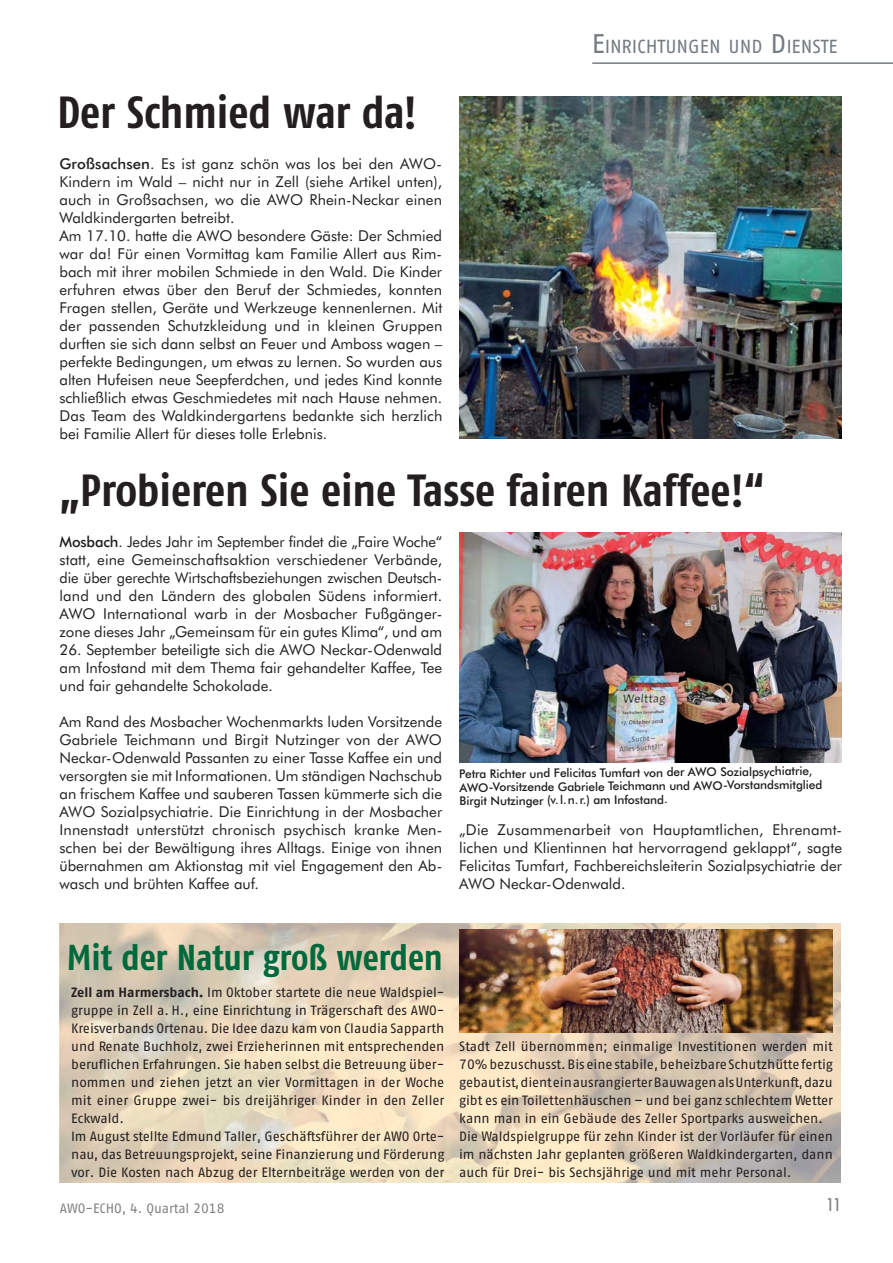
<style>
.page{position:relative;width:893px;height:1263px;background:#fff}
.page>*{position:absolute;margin:0;border:0;box-sizing:border-box;transform-origin:0 0}
.t1{font:700 45px "AWO Fago Cond";color:#231f20}
.t2{font:700 36px "AWO Fago Cond";letter-spacing:-.005em;color:#00693c}
.t3{font:18.9px "AWO Fago Office";color:#747c84}
.t4{font:500 condensed 18px "Futura BT";color:#808285}
.t5{font:15px/18px "Futura BT";color:#231f20;text-align:justify}
.t6{font:13.5px/18px "AWO Fago Office";color:#231f20}
.t7{font:13.5px "AWO Fago Office";color:#808285}
.t8{font:500 12px/13.8px "Futura BT";letter-spacing:-.02em;color:#231f20}
.s1{font-weight:500}
.s2{font-size:27px}
.s3{font-weight:700}
</style>
<div class="page">
<hr style="left:592px;top:62px;width:301px;height:2px;background:#747c84">
<img style="left:459px;top:533px;width:383px;height:230px">
<img style="left:59px;top:924px;width:781px;height:259px">
<img style="left:459px;top:930px;width:374px;height:103px">
<img style="left:459px;top:97px;width:383px;height:342px">
<h1 class="t1" style="left:57px;top:96px;width:361px">Der Schmied war da!</h1>
<p class="t5" style="left:59px;top:156px;width:384px;text-align:left"><span class="s1">Großsachsen</span>. Es ist ganz schön was los bei den AWO-Kindern im Wald – nicht nur in Zell (siehe Artikel unten), auch in Großsachsen, wo die AWO Rhein-Neckar einen Waldkindergarten betreibt.<br>Am 17.10. hatte die AWO besondere Gäste: Der Schmied war da! Für einen Vormittag kam Familie Allert aus Rim&shy;bach mit ihrer mobilen Schmiede in den Wald. Die Kinder erfuhren etwas über den Beruf der Schmiedes, konnten Fragen stellen, Geräte und Werkzeuge kennenlernen. Mit der passenden Schutzkleidung und in kleinen Gruppen durften sie sich dann selbst an Feuer und Amboss wagen – perfekte Bedingungen, um etwas zu lernen. So wurden aus alten Hufeisen neue Seepferdchen, und jedes Kind konnte schließlich etwas Geschmiedetes mit nach Hause nehmen.<br>Das Team des Waldkindergartens bedankte sich herzlich bei Familie Allert für dieses tolle Erlebnis.</p>
<p class="t3" style="left:592px;top:40px;width:247px"><span class="s2">E</span>INRICHTUNGEN UND <span class="s2">D</span>IENSTE</p>
<h1 class="t1" style="left:59px;top:474px;width:706px">„Probieren Sie eine Tasse fairen Kaffee!“</h1>
<p class="t5" style="left:59px;top:534px;width:384px"><span class="s1">Mosbach</span>. Jedes Jahr im September findet die „Faire Woche“ statt, eine Gemeinschaftsaktion verschiedener Verbände, die über gerechte Wirtschaftsbeziehungen zwischen Deutsch&shy;land und den Ländern des globalen Südens informiert.<br>AWO International warb in der Mosbacher Fußgänger&shy;zone dieses Jahr „Gemeinsam für ein gutes Klima“, und am</p>
<p class="t5" style="left:59px;top:642px;width:384px">26. September beteiligte sich die AWO Neckar-Odenwald am Infostand mit dem Thema fair gehandelter Kaffee, Tee und fair gehandelte Schokolade.</p>
<p class="t5" style="left:59px;top:714px;width:384px">Am Rand des Mosbacher Wochenmarkts luden Vorsitzende Gabriele Teichmann und Birgit Nutzinger von der AWO Neckar-Odenwald Passanten zu einer Tasse Kaffee ein und versorgten sie mit Informationen. Um ständigen Nachschub an frischem Kaffee und sauberen Tassen kümmerte sich die AWO Sozialpsychiatrie. Die Einrichtung in der Mosbacher Innenstadt unterstützt chronisch psychisch kranke Men&shy;schen bei der Bewältigung ihres Alltags. Einige von ihnen übernahmen am Aktionstag mit viel Engagement den Ab&shy;wasch und brühten Kaffee auf.</p>
<p class="t8" style="left:459px;top:767px;width:365px">Petra Richter und Felicitas Tumfart von der AWO Sozialpsychiatrie,<br>AWO-Vorsitzende Gabriele Teichmann und AWO-Vorstandsmitglied<br>Birgit Nutzinger (v. l. n. r.) am Infostand.</p>
<p class="t5" style="left:459px;top:822px;width:384px">„Die Zusammenarbeit von Hauptamtlichen, Ehrenamt&shy;lichen und Klientinnen hat hervorragend geklappt“, sagte Felicitas Tumfart, Fachbereichsleiterin Sozialpsychiatrie der AWO Neckar-Odenwald.</p>
<h2 class="t2" style="left:67px;top:944px;width:377px">Mit der Natur groß werden</h2>
<p class="t6" style="left:71px;top:984px;width:375px"><span class="s3">Zell am Harmersbach.</span> Im Oktober startete die neue Waldspiel&shy;gruppe in Zell a. H., eine Einrichtung in Trägerschaft des AWO-Kreisverbands Ortenau. Die Idee dazu kam von Claudia Sapparth und Renate Buchholz, zwei Erzieherinnen mit entsprechenden beruflichen Erfahrungen. Sie haben selbst die Betreuung über&shy;nommen und ziehen jetzt an vier Vormittagen in der Woche mit einer Gruppe zwei- bis dreijähriger Kinder in den Zeller Eckwald.<br>Im August stellte Edmund Taller, Geschäftsführer der AWO Orte&shy;nau, das Betreuungsprojekt, seine Finanzierung und Förderung vor. Die Kosten nach Abzug der Elternbeiträge werden von der</p>
<p class="t6" style="left:459px;top:1038px;width:375px">Stadt Zell übernommen; einmalige Investitionen werden mit 70% bezuschusst. Bis eine stabile, beheizbare Schutzhütte fertig gebaut ist, dient ein ausrangierter Bauwagen als Unterkunft, dazu gibt es ein Toilettenhäuschen – und bei ganz schlechtem Wetter kann man in ein Gebäude des Zeller Sportparks ausweichen.<br>Die Waldspielgruppe für zehn Kinder ist der Vorläufer für einen im nächsten Jahr geplanten größeren Waldkindergarten, dann auch für Drei- bis Sechsjährige und mit mehr Personal.</p>
<p class="t7" style="left:60px;top:1203px;width:166px">AWO-ECHO, 4. Quartal 2018</p>
<p class="t4" style="left:827px;top:1198px;width:15px">11</p>
</div>
